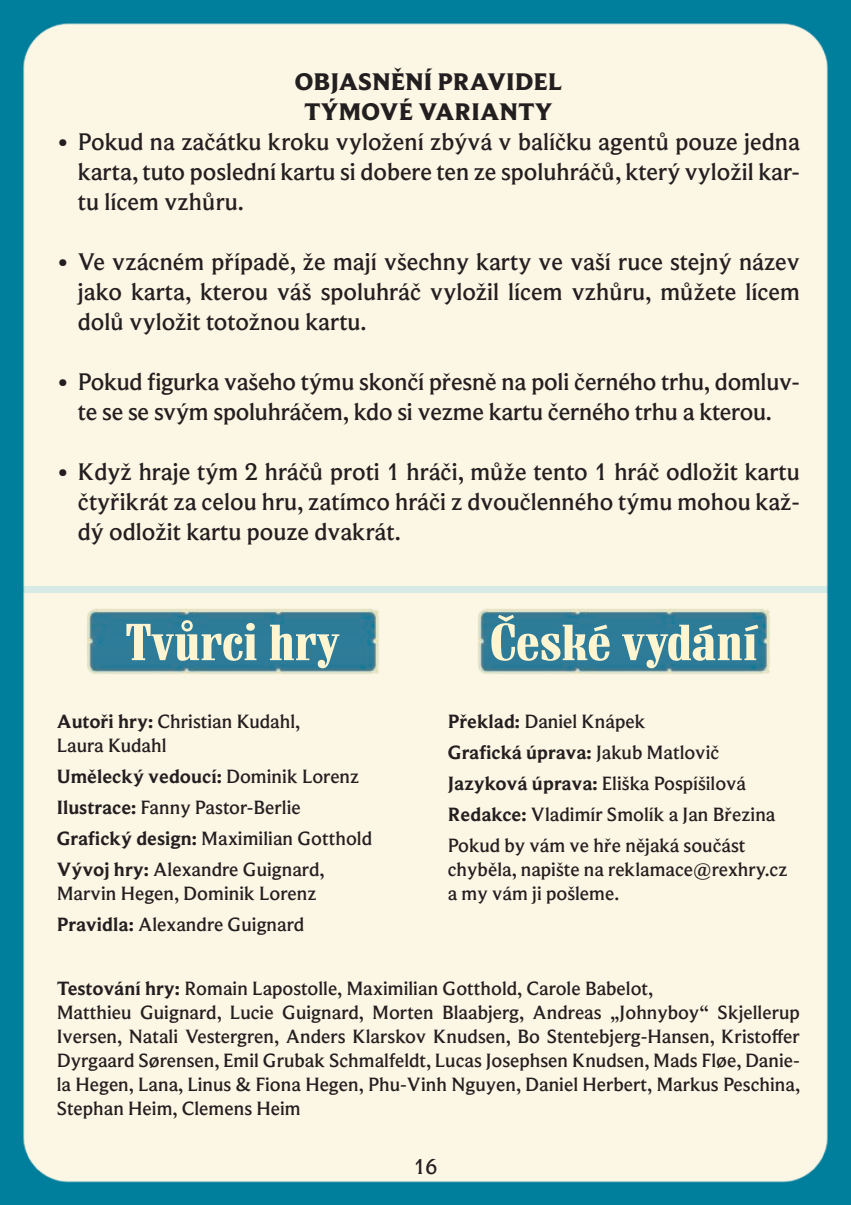
<style>
.page{position:relative;width:851px;height:1205px;background:#fff}
.page>*{position:absolute;margin:0;border:0;box-sizing:border-box;transform-origin:0 0}
.t1{font:55px "R41 Proclam";color:#fff6d1}
.t2{font:500 25px/30px "Beaufort Pro";color:#231f20;text-align:justify}
.t3{font:800 25px/30px "Beaufort Pro";color:#231f20;text-align:center}
.t4{font:500 22.5px "Beaufort Pro";color:#231f20}
.t5{font:500 20px/31px "Beaufort Pro";color:#231f20}
.s1{font-weight:700}
</style>
<div class="page">
<img style="left:0;top:0;width:850px;height:1205px">
<p class="t3" style="left:294px;top:67px;width:269px">OBJASNĚNÍ PRAVIDEL<br>TÝMOVÉ VARIANTY</p>
<p class="t2" style="left:78px;top:126px;width:723px;text-indent:-21px">• Pokud na začátku kroku vyložení zbývá v balíčku agentů pouze jedna karta, tuto poslední kartu si dobere ten ze spoluhráčů, který vyložil kar&shy;tu lícem vzhůru.</p>
<p class="t2" style="left:78px;top:246px;width:723px;text-indent:-21px">• Ve vzácném případě, že mají všechny karty ve vaší ruce stejný název jako karta, kterou váš spoluhráč vyložil lícem vzhůru, můžete lícem dolů vyložit totožnou kartu.</p>
<p class="t2" style="left:57px;top:366px;width:744px;text-align:center">• Pokud figurka vašeho týmu skončí přesně na poli černého trhu, domluv&shy;te se se svým spoluhráčem, kdo si vezme kartu černého trhu a kterou.</p>
<p class="t2" style="left:78px;top:456px;width:723px;text-indent:-21px">• Když hraje tým 2 hráčů proti 1 hráči, může tento 1 hráč odložit kartu čtyřikrát za celou hru, zatímco hráči z dvoučlenného týmu mohou kaž&shy;dý odložit kartu pouze dvakrát.</p>
<h1 class="t1" style="left:126px;top:611px;width:215px">Tvůrci hry</h1>
<p class="t5" style="left:57px;top:709px;width:245px;line-height:24px"><span class="s1">Autoři hry:</span> Christian Kudahl,<br>Laura Kudahl</p>
<p class="t5" style="left:57px;top:760px;width:317px"><span class="s1">Umělecký vedoucí:</span> Dominik Lorenz <span class="s1">Ilustrace:</span> Fanny Pastor-Berlie <span class="s1">Grafický design:</span> Maximilian Gotthold <span class="s1">Vývoj hry:</span> Alexandre Guignard,</p>
<p class="t5" style="left:57px;top:877px;width:261px">Marvin Hegen, Dominik Lorenz<br><span class="s1">Pravidla:</span> Alexandre Guignard</p>
<h1 class="t1" style="left:490px;top:611px;width:269px">České vydání</h1>
<p class="t5" style="left:448px;top:705px;width:329px"><span class="s1">Překlad:</span> Daniel Knápek<br><span class="s1">Grafická úprava:</span> Jakub Matlovič <span class="s1">Jazyková úprava:</span> Eliška Pospíšilová <span class="s1">Redakce:</span> Vladimír Smolík a Jan Březina Pokud by vám ve hře nějaká součást</p>
<p class="t5" style="left:448px;top:857px;width:341px;line-height:24px">chyběla, napište na reklamace@rexhry.cz a my vám ji pošleme.</p>
<p class="t5" style="left:57px;top:976px;width:744px;line-height:24px"><span class="s1">Testování hry:</span> Romain Lapostolle, Maximilian Gotthold, Carole Babelot,<br>Matthieu Guignard, Lucie Guignard, Morten Blaabjerg, Andreas „Johnyboy“ Skjellerup Iversen, Natali Vestergren, Anders Klarskov Knudsen, Bo Stentebjerg-Hansen, Kristoffer Dyrgaard Sørensen, Emil Grubak Schmalfeldt, Lucas Josephsen Knudsen, Mads Fløe, Danie&shy;la Hegen, Lana, Linus &amp; Fiona Hegen, Phu-Vinh Nguyen, Daniel Herbert, Markus Peschina, Stephan Heim, Clemens Heim</p>
<p class="t4" style="left:413px;top:1152px;width:25px">16</p>
</div>
